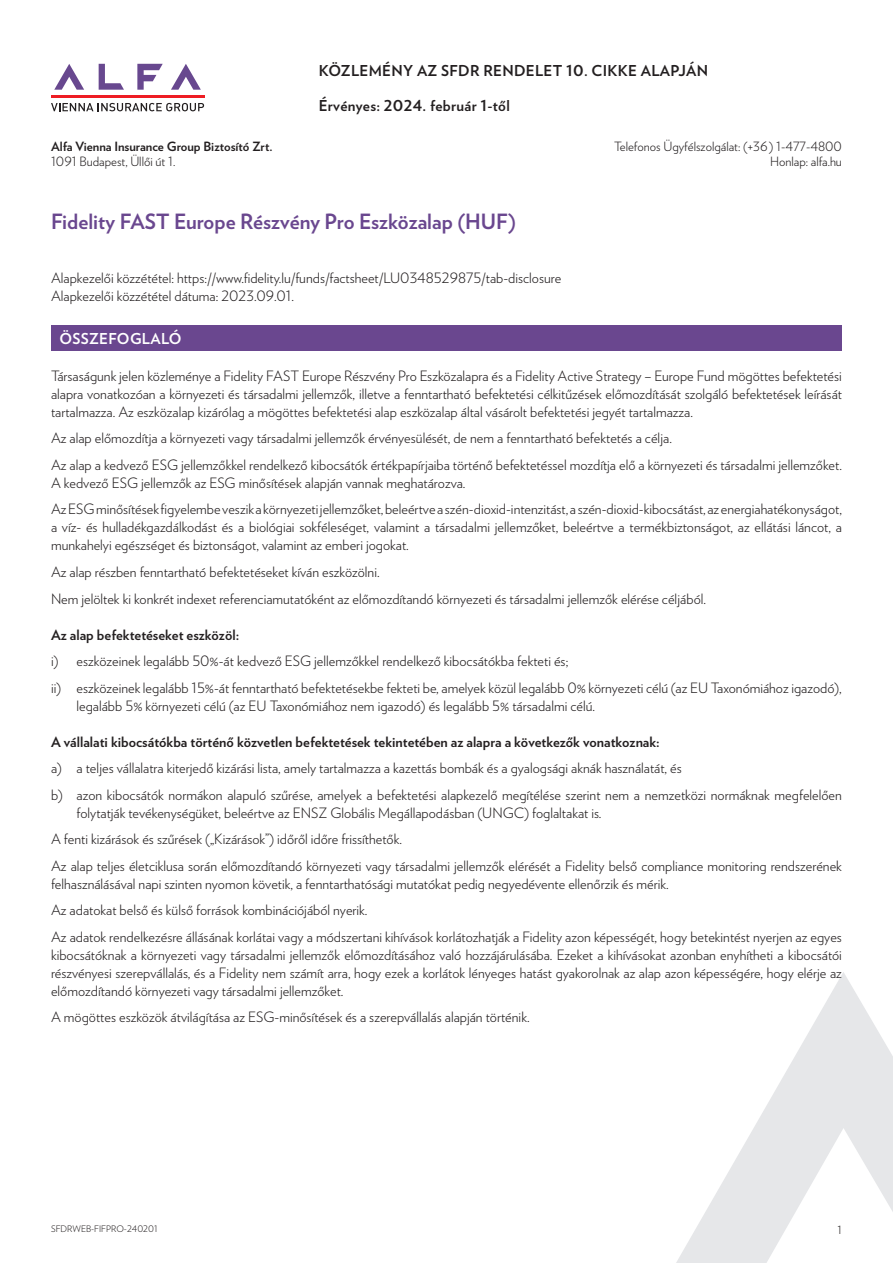
<style>
.page{position:relative;width:893px;height:1263px;background:#fff}
.page>*{position:absolute;margin:0;border:0;box-sizing:border-box;transform-origin:0 0}
.t1{font:700 21px "Verlag";color:#6a478f}
.t2{font:700 15px "Verlag";letter-spacing:.02em;color:#231f20}
.t3{font:700 15px "Verlag";letter-spacing:.02em;color:#fff}
.t4{font:300 14.25px/26.5px "Verlag";color:#231f20}
.t5{font:700 14.25px "Verlag";color:#231f20}
.t6{font:300 12.75px/15px "Verlag";color:#231f20;text-align:right}
.t7{font:700 12.75px "Verlag";color:#231f20}
.t8{font:300 11.25px "Verlag";color:#231f20}
.t9{font:300 9px "Verlag";color:#231f20}
</style>
<div class="page">
<svg style="left:171px;top:64px;width:30px;height:26px"></svg>
<svg style="left:137px;top:64px;width:26px;height:26px"></svg>
<svg style="left:99px;top:64px;width:25px;height:26px"></svg>
<svg style="left:54px;top:64px;width:30px;height:26px"></svg>
<hr style="left:51px;top:95px;width:153px;height:3px;background:#ee1d23">
<svg style="left:51px;top:103px;width:153px;height:8px"></svg>
<svg style="left:676px;top:972px;width:217px;height:291px"></svg>
<div style="left:51px;top:325px;width:791px;height:26px;background:#6a478f"></div>
<p class="t7" style="left:51px;top:136px;width:223px">Alfa Vienna Insurance Group Biztosító Zrt.</p>
<p class="t6" style="left:51px;top:153px;width:126px">1091 Budapest, Üllői út 1.</p>
<p class="t2" style="left:319px;top:59px;width:391px">KÖZLEMÉNY AZ SFDR RENDELET 10. CIKKE ALAPJÁN</p>
<p class="t2" style="left:319px;top:94px;width:192px">Érvényes: 2024. február 1-től</p>
<p class="t6" style="left:614px;top:138px;width:229px">Telefonos Ügyfélszolgálat: (+36 ) 1-477-4800<br>Honlap: alfa.hu</p>
<h1 class="t1" style="left:51px;top:205px;width:466px">Fidelity FAST Europe Részvény Pro Eszközalap (HUF)</h1>
<p class="t4" style="left:51px;top:268px;width:512px;line-height:18px">Alapkezelői közzététel: https://www.fidelity.lu/funds/factsheet/LU0348529875/tab-disclosure<br>Alapkezelői közzététel dátuma: 2023.09.01.</p>
<p class="t3" style="left:60px;top:327px;width:124px">ÖSSZEFOGLALÓ</p>
<p class="t4" style="left:51px;top:366px;width:792px;line-height:18px;text-align:justify">Társaságunk jelen közleménye a Fidelity FAST Europe Részvény Pro Eszközalapra és a Fidelity Active Strategy – Europe Fund mögöttes befektetési alapra vonatkozóan a környezeti és társadalmi jellemzők, illetve a fenntartható befektetési célkitűzések előmozdítását szolgáló befektetések leírását tartalmazza. Az eszközalap kizárólag a mögöttes befektetési alap eszközalap által vásárolt befektetési jegyét tartalmazza.</p>
<p class="t4" style="left:51px;top:424px;width:792px">Az alap előmozdítja a környezeti vagy társadalmi jellemzők érvényesülését, de nem a fenntartható befektetés a célja.<br>Az alap a kedvező ESG jellemzőkkel rendelkező kibocsátók értékpapírjaiba történő befektetéssel mozdítja elő a környezeti és társadalmi jellemzőket.</p>
<p class="t4" style="left:51px;top:469px;width:792px">A kedvező ESG jellemzők az ESG minősítések alapján vannak meghatározva.<br>Az ESG minősítések figyelembe veszik a környezeti jellemzőket, beleértve a szén-dioxid-intenzitást, a szén-dioxid-kibocsátást, az energiahatékonyságot,</p>
<p class="t4" style="left:51px;top:517px;width:792px;line-height:18px">a víz- és hulladékgazdálkodást és a biológiai sokféleséget, valamint a társadalmi jellemzőket, beleértve a termékbiztonságot, az ellátási láncot, a munkahelyi egészséget és biztonságot, valamint az emberi jogokat.</p>
<p class="t4" style="left:51px;top:558px;width:656px">Az alap részben fenntartható befektetéseket kíván eszközölni.<br>Nem jelöltek ki konkrét indexet referenciamutatóként az előmozdítandó környezeti és társadalmi jellemzők elérése céljából.</p>
<p class="t5" style="left:51px;top:623px;width:190px">Az alap befektetéseket eszközöl:</p>
<p class="t4" style="left:51px;top:647px;width:792px">i) eszközeinek legalább 50%-át kedvező ESG jellemzőkkel rendelkező kibocsátókba fekteti és;<br>ii) eszközeinek legalább 15%-át fenntartható befektetésekbe fekteti be, amelyek közül legalább 0% környezeti célú (az EU Taxonómiához igazodó),</p>
<p class="t4" style="left:77px;top:691px;width:520px">legalább 5% környezeti célú (az EU Taxonómiához nem igazodó) és legalább 5% társadalmi célú.</p>
<p class="t5" style="left:51px;top:730px;width:610px">A vállalati kibocsátókba történő közvetlen befektetések tekintetében az alapra a következők vonatkoznak:</p>
<p class="t4" style="left:51px;top:754px;width:792px">a) a teljes vállalatra kiterjedő kizárási lista, amely tartalmazza a kazettás bombák és a gyalogsági aknák használatát, és<br>b) azon kibocsátók normákon alapuló szűrése, amelyek a befektetési alapkezelő megítélése szerint nem a nemzetközi normáknak megfelelően</p>
<p class="t4" style="left:51px;top:798px;width:792px;text-indent:26px">folytatják tevékenységüket, beleértve az ENSZ Globális Megállapodásban (UNGC) foglaltakat is.<br>A fenti kizárások és szűrések („Kizárások”) időről időre frissíthetők.<br>Az alap teljes életciklusa során előmozdítandó környezeti vagy társadalmi jellemzők elérését a Fidelity belső compliance monitoring rendszerének</p>
<p class="t4" style="left:51px;top:869px;width:792px">felhasználásával napi szinten nyomon követik, a fenntarthatósági mutatókat pedig negyedévente ellenőrzik és mérik.<br>Az adatokat belső és külső források kombinációjából nyerik.<br>Az adatok rendelkezésre állásának korlátai vagy a módszertani kihívások korlátozhatják a Fidelity azon képességét, hogy betekintést nyerjen az egyes</p>
<p class="t4" style="left:51px;top:945px;width:792px;line-height:18px;text-align:justify">kibocsátóknak a környezeti vagy társadalmi jellemzők előmozdításához való hozzájárulásába. Ezeket a kihívásokat azonban enyhítheti a kibocsátói részvényesi szerepvállalás, és a Fidelity nem számít arra, hogy ezek a korlátok lényeges hatást gyakorolnak az alap azon képességére, hogy elérje az előmozdítandó környezeti vagy társadalmi jellemzőket.</p>
<p class="t4" style="left:51px;top:1003px;width:480px">A mögöttes eszközök átvilágítása az ESG-minősítések és a szerepvállalás alapján történik.</p>
<p class="t9" style="left:51px;top:1222px;width:108px">SFDRWEB-FIFPRO-240201</p>
<p class="t8" style="left:838px;top:1221px;width:6px">1</p>
</div>
